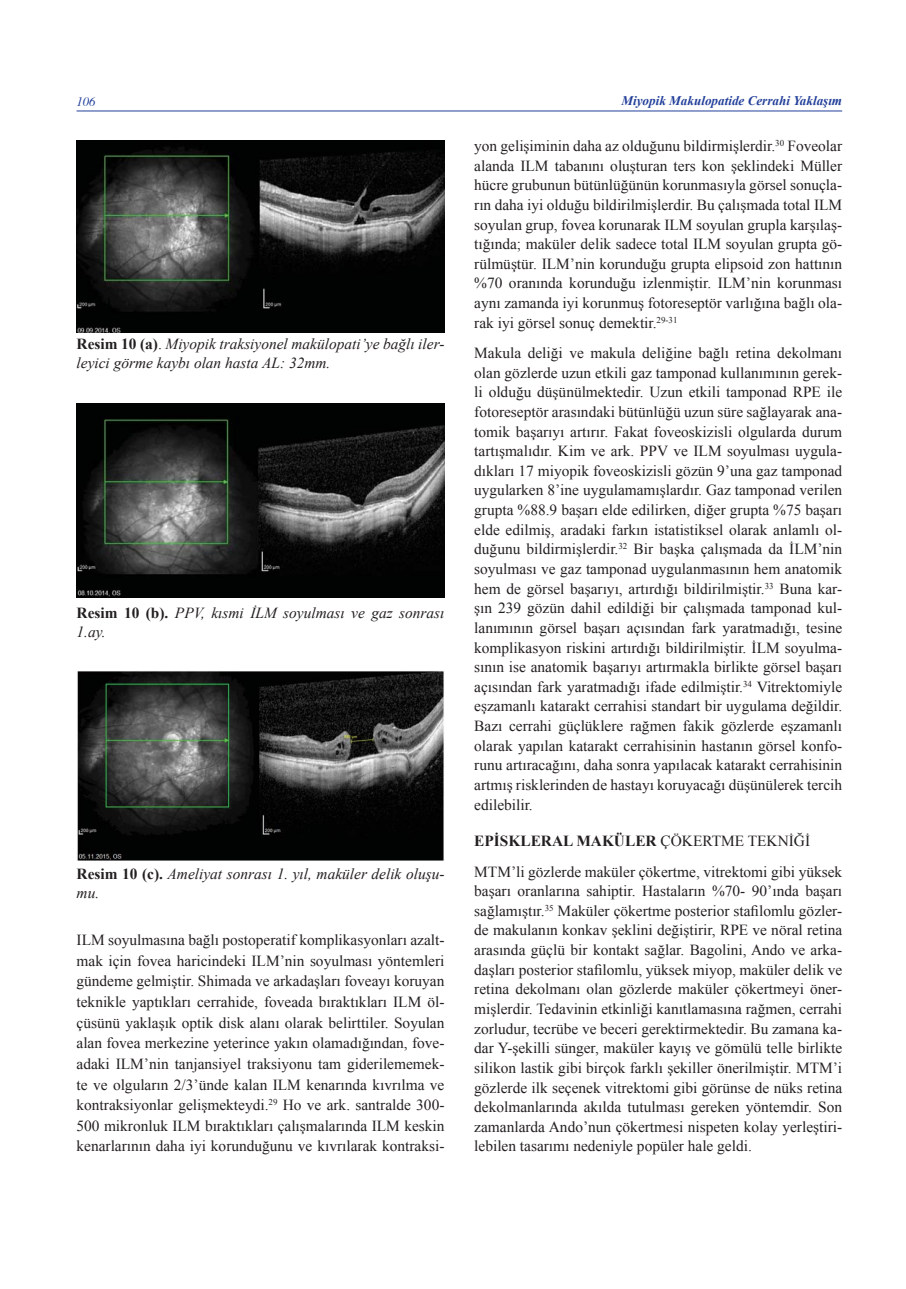
<style>
.page{position:relative;width:906px;height:1289px;background:#fff}
.page>*{position:absolute;margin:0;border:0;box-sizing:border-box;transform-origin:0 0}
.t1{font:15.3px/19.6px "Times New Roman";color:#231f20;text-align:justify}
.t2{font:italic 15.3px/19.5px "Times New Roman";color:#231f20}
.t3{font:italic 700 13.2px "Times New Roman";color:#223f9a}
.t4{font:italic 12.75px "Times";color:#223f9a}
.s1{font-weight:700;font-style:normal}
.s2{font-style:normal}
.s3{font-weight:700}
</style>
<div class="page">
<hr style="left:77px;top:111px;width:765px;height:1px;background:#223f9a">
<img style="left:77px;top:140px;width:367px;height:193px">
<img style="left:77px;top:403px;width:367px;height:194px">
<img style="left:77px;top:671px;width:367px;height:189px">
<p class="t4" style="left:77px;top:97px;width:21px">106</p>
<p class="t3" style="left:621px;top:94px;width:222px">Miyopik Makulopatide Cerrahi Yaklaşım</p>
<p class="t2" style="left:77px;top:334px;width:369px"><span class="s1">Resim 10 (a)</span><span class="s2">.</span> Miyopik traksiyonel makülopati’ye bağlı iler&shy;leyici görme kaybı olan hasta AL: 32mm.</p>
<p class="t2" style="left:77px;top:603px;width:369px"><span class="s1">Resim 10 (b).</span> PPV, kısmi İLM soyulması ve gaz sonrası<br>1.ay.</p>
<p class="t2" style="left:77px;top:863px;width:369px"><span class="s1">Resim 10 (c).</span> Ameliyat sonrası 1. yıl, maküler delik oluşu&shy;mu.</p>
<p class="t1" style="left:77px;top:929px;width:369px;line-height:20.5px">ILM soyulmasına bağlı postoperatif komplikasyonları azalt&shy;mak için fovea haricindeki ILM’nin soyulması yöntemleri gündeme gelmiştir. Shimada ve arkadaşları foveayı koruyan teknikle yaptıkları cerrahide, foveada bıraktıkları ILM öl&shy;çüsünü yaklaşık optik disk alanı olarak belirttiler. Soyulan alan fovea merkezine yeterince yakın olamadığından, fove&shy;adaki ILM’nin tanjansiyel traksiyonu tam giderilememek&shy;te ve olguların 2/3’ünde kalan ILM kenarında kıvrılma ve kontraksiyonlar gelişmekteydi.<sup>29</sup> Ho ve ark. santralde 300- 500 mikronluk ILM bıraktıkları çalışmalarında ILM keskin kenarlarının daha iyi korunduğunu ve kıvrılarak kontraksi-</p>
<p class="t1" style="left:474px;top:136px;width:369px">yon gelişiminin daha az olduğunu bildirmişlerdir.<sup>30</sup> Foveolar alanda ILM tabanını oluşturan ters kon şeklindeki Müller hücre grubunun bütünlüğünün korunmasıyla görsel sonuçla&shy;rın daha iyi olduğu bildirilmişlerdir. Bu çalışmada total ILM soyulan grup, fovea korunarak ILM soyulan grupla karşılaş&shy;tığında; maküler delik sadece total ILM soyulan grupta gö&shy;rülmüştür. ILM’nin korunduğu grupta elipsoid zon hattının %70 oranında korunduğu izlenmiştir. ILM’nin korunması aynı zamanda iyi korunmuş fotoreseptör varlığına bağlı ola&shy;rak iyi görsel sonuç demektir.<sup>29-31</sup></p>
<p class="t1" style="left:474px;top:343px;width:369px">Makula deliği ve makula deliğine bağlı retina dekolmanı olan gözlerde uzun etkili gaz tamponad kullanımının gerek&shy;li olduğu düşünülmektedir. Uzun etkili tamponad RPE ile fotoreseptör arasındaki bütünlüğü uzun süre sağlayarak ana&shy;tomik başarıyı artırır. Fakat foveoskizisli olgularda durum tartışmalıdır. Kim ve ark. PPV ve ILM soyulması uygula&shy;dıkları 17 miyopik foveoskizisli gözün 9’una gaz tamponad uygularken 8’ine uygulamamış lardır. Gaz tamponad verilen grupta %88.9 baş arı elde edilirken, diğer grupta %75 baş arı elde edilmiş , aradaki farkın istatistiksel olarak anlamlı ol&shy;duğ unu bildirmiş lerdir.<sup>32</sup> Bir başka çalışmada da İLM’nin soyulması ve gaz tamponad uygulanmasının hem anatomik hem de görsel başarıyı, artırdığı bildirilmiştir.<sup>33</sup> Buna kar&shy;şın 239 gözün dahil edildiği bir çalışmada tamponad kul&shy;lanımının görsel başarı açısından fark yaratmadığı, tesine komplikasyon riskini artırdığı bildirilmiştir. İLM soyulma&shy;sının ise anatomik başarıyı artırmakla birlikte görsel başarı açısından fark yaratmadığı ifade edilmiştir.<sup>34</sup> Vitrektomiyle eşzamanlı katarakt cerrahisi standart bir uygulama değildir.<br>Bazı cerrahi güçlüklere rağmen fakik gözlerde eşzamanlı olarak yapılan katarakt cerrahisinin hastanın görsel konfo&shy;runu artıracağını, daha sonra yapılacak katarakt cerrahisinin artmış risklerinden de hastayı koruyacağı düşünülerek tercih edilebilir.</p>
<p class="t1" style="left:474px;top:826px;width:369px;line-height:30.3px"><span class="s3">EPİSKLERAL MAKÜLER</span> ÇÖKERTME TEKNİĞİ<br>MTM’li gözlerde maküler çökertme, vitrektomi gibi yüksek</p>
<p class="t1" style="left:474px;top:881px;width:369px">başarı oranlarına sahiptir. Hastaların %70- 90’ında başarı sağlamıştır.<sup>35</sup> Maküler çökertme posterior stafilomlu gözler&shy;de makulanın konkav şeklini değiştirir, RPE ve nöral retina arasında güçlü bir kontakt sağlar. Bagolini, Ando ve arka&shy;daşları posterior stafilomlu, yüksek miyop, maküler delik ve retina dekolmanı olan gözlerde maküler çökertmeyi öner&shy;mişlerdir. Tedavinin etkinliği kanıtlamasına rağmen, cerrahi zorludur, tecrübe ve beceri gerektirmektedir. Bu zamana ka&shy;dar Y-şekilli sünger, maküler kayış ve gömülü telle birlikte silikon lastik gibi birçok farklı şekiller önerilmiştir. MTM’i gözlerde ilk seçenek vitrektomi gibi görünse de nüks retina dekolmanlarında akılda tutulması gereken yöntemdir. Son zamanlarda Ando’nun çökertmesi nispeten kolay yerleştiri&shy;lebilen tasarımı nedeniyle popüler hale geldi.</p>
</div>
